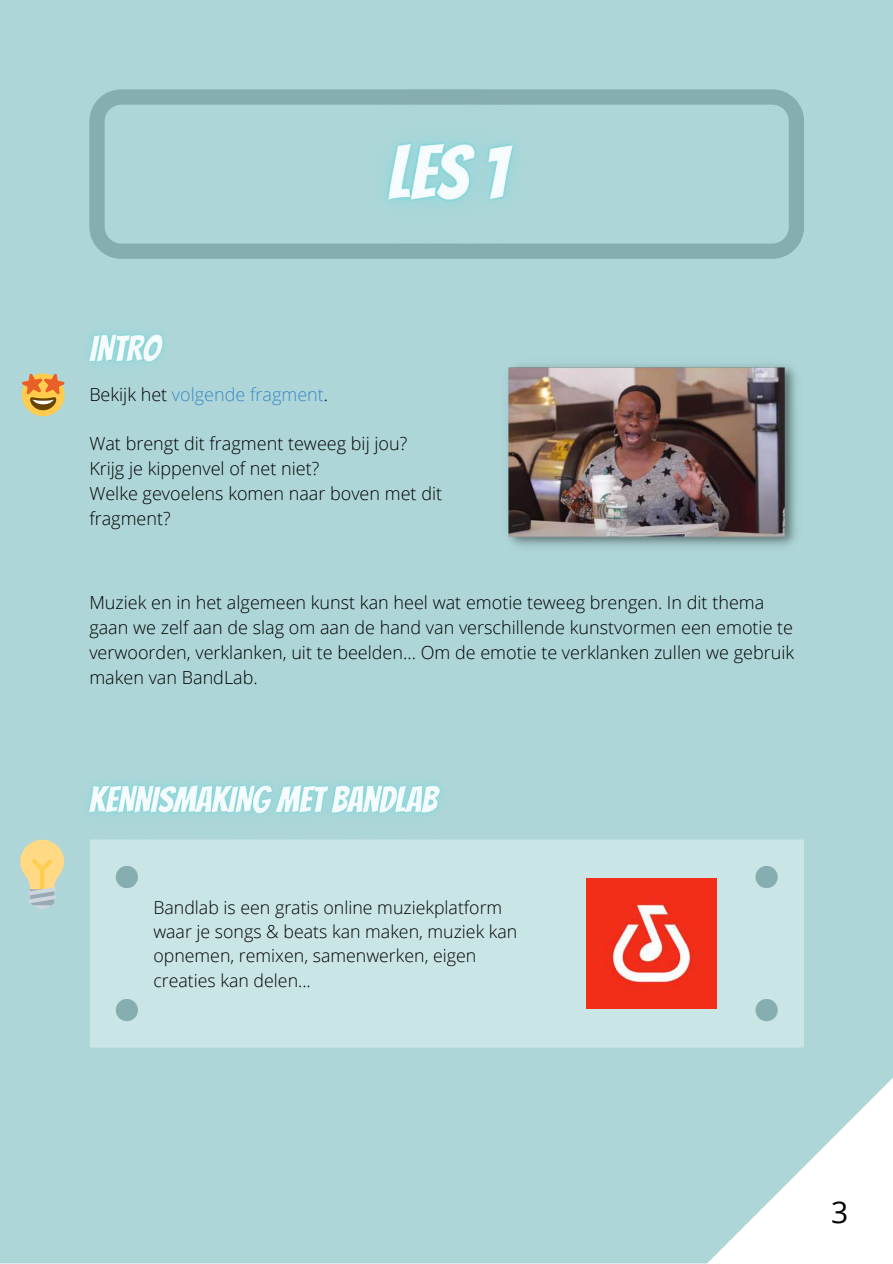
<style>
.page{position:relative;width:893px;height:1264px;background:#fff}
.page>*{position:absolute;margin:0;border:0;box-sizing:border-box;transform-origin:0 0}
.t1{font:30px "Open Sans";color:#000}
.t2{font:300 18px/24.8px "Open Sans";color:#000}
.t3{font:300 18px "Open Sans";color:#3b88c3}
.t4{font:300 17.7px/24.5px "Open Sans";color:#000}
.s1{color:#000}
</style>
<div class="page">
<div style="left:0;top:0;width:892px;height:1263px;background:#aed6d8"></div>
<svg style="left:89px;top:89px;width:715px;height:170px;background:#a4ccce"></svg>
<svg style="left:20px;top:839px;width:44px;height:70px;background:#d7d3a8"></svg>
<div style="left:90px;top:839px;width:713px;height:208px;background:#cae5e6"></div>
<div style="left:116px;top:866px;width:22px;height:22px;background:#86adaf;border-radius:50%"></div>
<div style="left:755px;top:866px;width:22px;height:22px;background:#86adaf;border-radius:50%"></div>
<div style="left:755px;top:999px;width:22px;height:22px;background:#86adaf;border-radius:50%"></div>
<div style="left:116px;top:999px;width:22px;height:22px;background:#86adaf;border-radius:50%"></div>
<img style="left:586px;top:878px;width:130px;height:130px">
<div style="left:22px;top:373px;width:43px;height:43px;background:#ffcc4d;border-radius:50%"></div>
<svg style="left:22px;top:374px;width:20px;height:36px"></svg>
<img style="left:499px;top:356px;width:305px;height:198px">
<img style="left:291px;top:39px;width:318px;height:270px">
<img style="left:44px;top:735px;width:442px;height:129px">
<img style="left:42px;top:284px;width:166px;height:129px">
<p class="t3" style="left:89px;top:382px;width:240px"><span class="s1">Bekijk het</span> volgende fragment<span class="s1">.</span></p>
<p class="t2" style="left:89px;top:431px;width:354px">Wat brengt dit fragment teweeg bij jou?<br>Krijg je kippenvel of net niet?<br>Welke gevoelens komen naar boven met dit fragment?</p>
<p class="t2" style="left:89px;top:590px;width:706px">Muziek en in het algemeen kunst kan heel wat emotie teweeg brengen. In dit thema gaan we zelf aan de slag om aan de hand van verschillende kunstvormen een emotie te verwoorden, verklanken, uit te beelden... Om de emotie te verklanken zullen we gebruik maken van BandLab.</p>
<p class="t4" style="left:153px;top:894px;width:365px">Bandlab is een gratis online muziekplatform waar je songs &amp; beats kan maken, muziek kan opnemen, remixen, samenwerken, eigen creaties kan delen...</p>
<h1 class="t1" style="left:831px;top:1191px;width:19px">3</h1>
</div>
